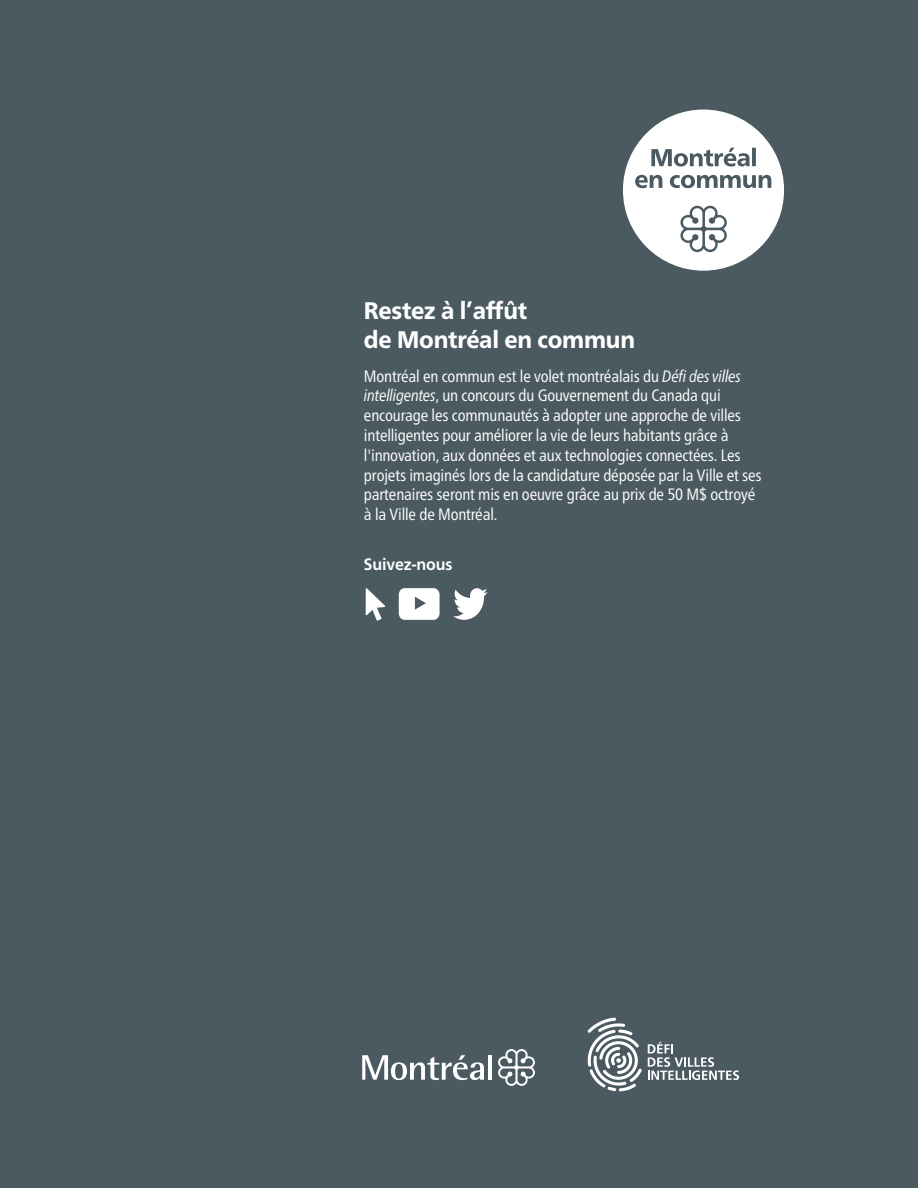
<style>
.page{position:relative;width:918px;height:1188px;background:#4b5a61}
.page>*{position:absolute;margin:0;border:0;box-sizing:border-box;transform-origin:0 0}
.t1{font:800 24px/28.8px "Frutiger Pro";letter-spacing:-.01em;color:#fff;scale:.95 1}
.t2{font:condensed 16.5px/19.8px "Frutiger Pro";letter-spacing:-.01em;color:#fff}
.t3{font:700 16.5px "Frutiger Pro";letter-spacing:-.01em;color:#fff;scale:.95 1}
.s1{font-style:italic}
</style>
<div class="page">
<svg style="left:362px;top:1055px;width:122px;height:25px"></svg>
<hr style="left:488px;top:1055px;width:4px;height:25px;background:#fff">
<svg style="left:498px;top:1049px;width:37px;height:37px"></svg>
<svg style="left:588px;top:1018px;width:54px;height:73px"></svg>
<svg style="left:648px;top:1042px;width:91px;height:38px"></svg>
<svg style="left:399px;top:588px;width:41px;height:32px"></svg>
<svg style="left:453px;top:588px;width:35px;height:32px"></svg>
<svg style="left:366px;top:588px;width:19px;height:33px"></svg>
<svg style="left:623px;top:110px;width:161px;height:161px"></svg>
<h1 class="t1" style="left:364px;top:297px;width:287px">Restez à l’affût<br>de Montréal en commun</h1>
<p class="t2" style="left:364px;top:366px;width:399px">Montréal en commun est le volet montréalais du <span class="s1">Défi des villes intelligentes</span>, un concours du Gouvernement du Canada qui encourage les communautés à adopter une approche de villes intelligentes pour améliorer la vie de leurs habitants grâce à l'innovation, aux données et aux technologies connectées. Les projets imaginés lors de la candidature déposée par la Ville et ses partenaires seront mis en oeuvre grâce au prix de 50 M$ octroyé à la Ville de Montréal.</p>
<p class="t3" style="left:364px;top:554px;width:95px">Suivez-nous</p>
</div>
